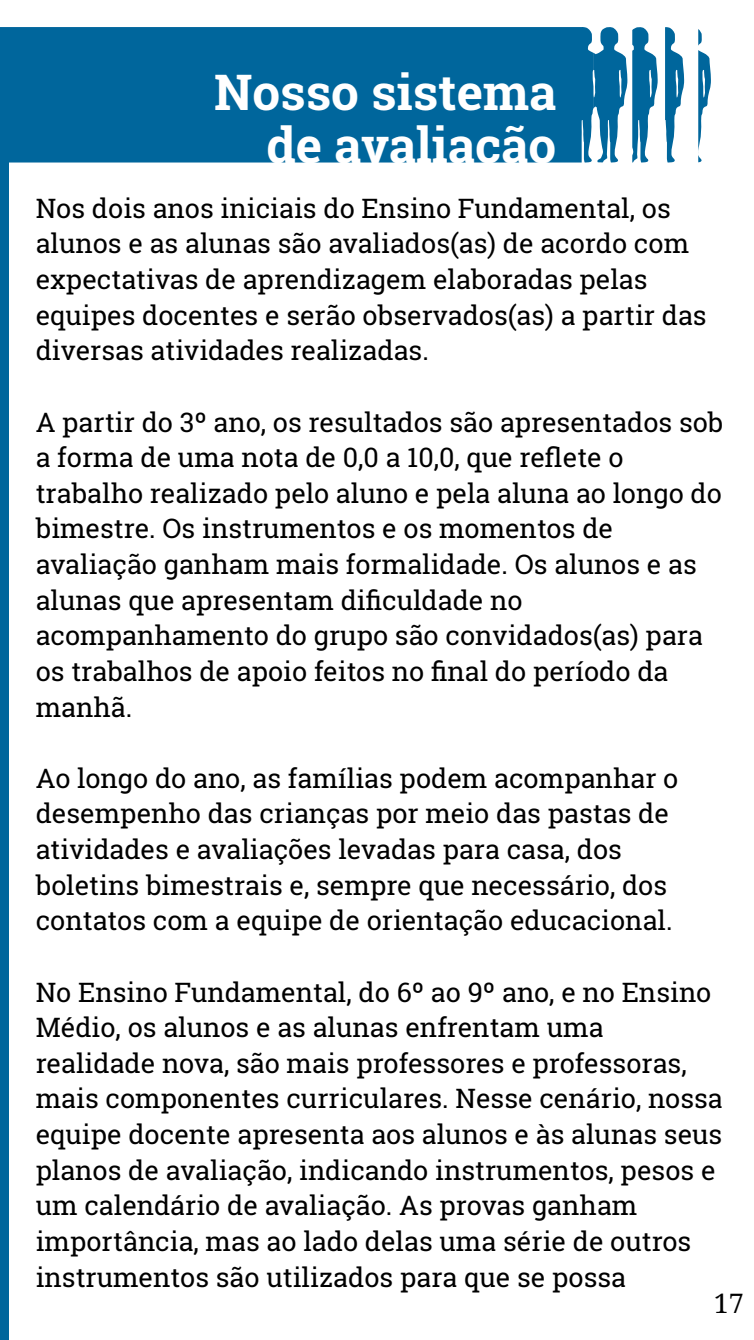
<style>
.page{position:relative;width:754px;height:1340px;background:#fff}
.page>*{position:absolute;margin:0;border:0;box-sizing:border-box;transform-origin:0 0}
.t1{font:700 49.5px/52.6px "Roboto Slab";color:#fff;text-align:right}
.t2{font:27px/35.6px "Roboto Slab";color:#000}
.t3{font:27px "Droid Serif";color:#000}
</style>
<div class="page">
<svg style="left:0;top:27px;width:710px;height:136px;background:#1774a5"></svg>
<div style="left:0;top:158px;width:8px;height:1181px;background:#00669c"></div>
<h1 class="t1" style="left:214px;top:65px;width:343px">Nosso sistema de avaliação</h1>
<p class="t2" style="left:36px;top:189px;width:672px">Nos dois anos iniciais do Ensino Fundamental, os alunos e as alunas são avaliados(as) de acordo com expectativas de aprendizagem elaboradas pelas equipes docentes e serão observados(as) a partir das diversas atividades realizadas.</p>
<p class="t2" style="left:36px;top:403px;width:689px">A partir do 3º ano, os resultados são apresentados sob a forma de uma nota de 0,0 a 10,0, que reflete o trabalho realizado pelo aluno e pela aluna ao longo do bimestre. Os instrumentos e os momentos de avaliação ganham mais formalidade. Os alunos e as alunas que apresentam dificuldade no acompanhamento do grupo são convidados(as) para os trabalhos de apoio feitos no final do período da manhã.</p>
<p class="t2" style="left:36px;top:759px;width:644px">Ao longo do ano, as famílias podem acompanhar o desempenho das crianças por meio das pastas de atividades e avaliações levadas para casa, dos boletins bimestrais e, sempre que necessário, dos contatos com a equipe de orientação educacional.</p>
<p class="t2" style="left:36px;top:973px;width:688px">No Ensino Fundamental, do 6º ao 9º ano, e no Ensino Médio, os alunos e as alunas enfrentam uma realidade nova, são mais professores e professoras, mais componentes curriculares. Nesse cenário, nossa equipe docente apresenta aos alunos e às alunas seus planos de avaliação, indicando instrumentos, pesos e um calendário de avaliação. As provas ganham importância, mas ao lado delas uma série de outros instrumentos são utilizados para que se possa</p>
<p class="t3" style="left:713px;top:1292px;width:32px">17</p>
</div>
